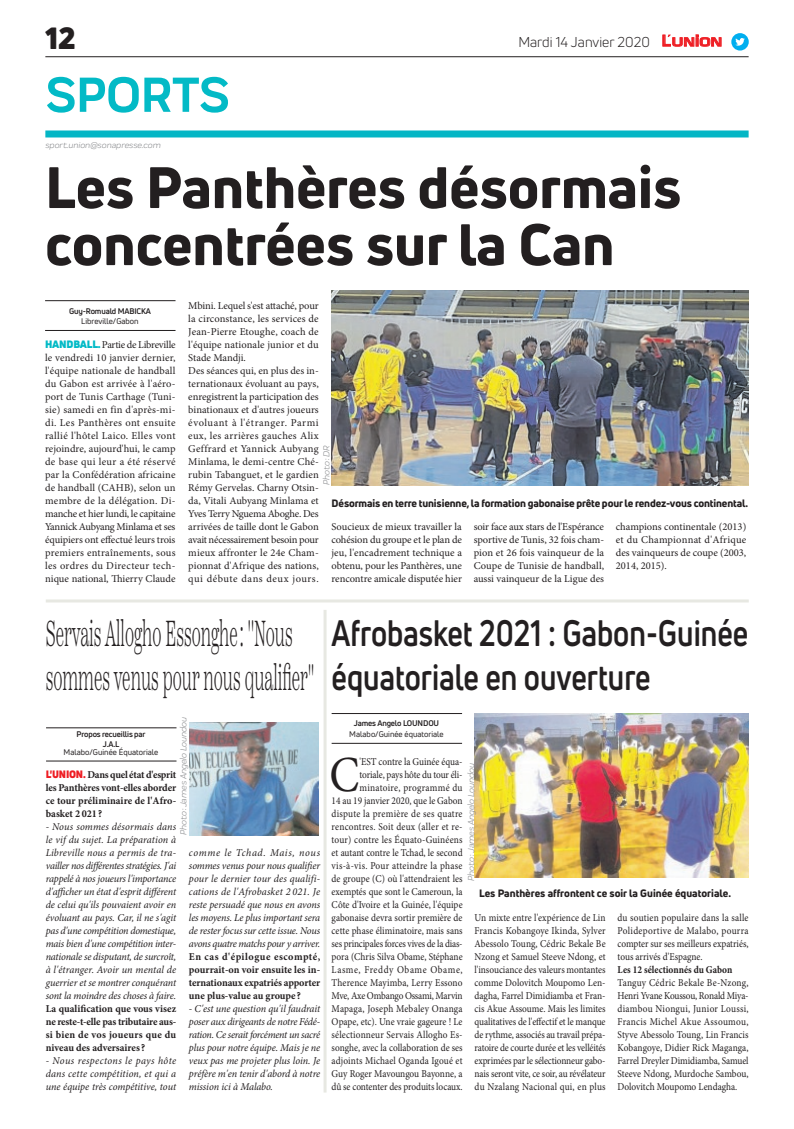
<style>
.page{position:relative;width:794px;height:1129px;background:#fff}
.page>*{position:absolute;margin:0;border:0;box-sizing:border-box;transform-origin:0 0}
.t1{font:800 57px/57px "Uni Neue";color:#231f20}
.t2{font:700 51px "Praktika";color:#03bac6}
.t3{font:50.5px "Minion Pro";color:#231f20;scale:.89 1}
.t4{font:300 36px/43.2px "Scotch Text";color:#231f20;scale:.45 1}
.t5{font:700 36px/43.2px "Uni Neue";color:#231f20;scale:.82 1}
.t6{font:900 30px "Uni Neue";color:#231f20}
.t7{font:14px "Uni Neue";color:#231f20}
.t8{font:10.5px/13px "Minion Pro";color:#231f20;text-align:justify;scale:.89 1}
.t9{font:10.5px/13px "Minion Pro";color:#231f20;text-align:justify}
.t10{font:italic 10.5px/13px "Minion Pro";letter-spacing:-.01em;color:#231f20;text-align:justify}
.t11{font:700 10.5px/13px "Minion Pro";color:#231f20;text-align:justify}
.t12{font:800 10.5px "Uni Neue";letter-spacing:-.01em;color:#231f20}
.t13{font:700 10.5px "Minion Pro";color:#231f20;scale:.89 1}
.t14{font:italic 9px "Praktika";color:#818386}
.t15{font:8px "Uni Neue";color:#231f20}
.t16{font:700 8px/9.6px "Uni Neue";letter-spacing:-.02em;color:#231f20;text-align:center}
.s1{font-family:"Eurostile";font-weight:600;font-size:14.9px;color:#ee1d23}
.s2{font-family:"Eurostile";font-weight:600;font-size:11.4px;color:#ee1d23}
.s3{font-family:"Uni Neue";font-weight:900;color:#03bac6}
.s4{font-family:"Uni Neue";font-weight:900;color:#ee1d23}
</style>
<div class="page">
<hr style="left:45px;top:56px;width:703px;height:1px;background:#231f20">
<div style="left:45px;top:130px;width:703px;height:7px;background:#04b6c5"></div>
<svg style="left:662px;top:34px;width:60px;height:13px"></svg>
<div style="left:731px;top:33px;width:17px;height:18px;background:#00aeef;border-radius:50%"></div>
<svg style="left:735px;top:38px;width:10px;height:8px"></svg>
<hr style="left:46px;top:760px;width:130px;height:1px;background:#231f20">
<hr style="left:46px;top:727px;width:130px;height:1px;background:#231f20">
<img style="left:189px;top:722px;width:130px;height:113px">
<hr style="left:45px;top:330px;width:130px;height:1px;background:#231f20">
<hr style="left:45px;top:300px;width:130px;height:1px;background:#231f20">
<hr style="left:332px;top:742px;width:130px;height:1px;background:#231f20">
<hr style="left:332px;top:713px;width:130px;height:1px;background:#231f20">
<img style="left:332px;top:290px;width:416px;height:195px">
<img style="left:474px;top:713px;width:274px;height:164px">
<hr style="left:46px;top:599px;width:703px;height:3px;background:#e7e8e2">
<hr style="left:323px;top:609px;width:3px;height:483px;background:#e7e8e2">
<h3 class="t6" style="left:45px;top:17px;width:32px">12</h3>
<h2 class="t2" style="left:46px;top:54px;width:185px">SPORTS</h2>
<p class="t14" style="left:45px;top:139px;width:117px">sport.union@sonapresse.com</p>
<h3 class="t7" style="left:518px;top:33px;width:205px">Mardi 14 Janvier 2020 <span class="s1">L</span><span class="s2">UNION</span></h3>
<h1 class="t1" style="left:45px;top:158px;width:637px">Les Panthères désormais concentrées sur la Can</h1>
<p class="t16" style="left:69px;top:306px;width:83px">Guy-Romuald MABICKA</p>
<p class="t15" style="left:81px;top:316px;width:59px">Libreville/Gabon</p>
<p class="t9" style="left:45px;top:338px;width:132px"><span class="s3">HANDBALL.</span> Partie de Libreville le vendredi 10 janvier dernier, l'équipe nationale de handball du Gabon est arrivée à l'aéro&shy;port de Tunis Carthage (Tuni&shy;sie) samedi en fin d'après-mi&shy;di. Les Panthères ont ensuite rallié l'hôtel Laico. Elles vont rejoindre, aujourd'hui, le camp de base qui leur a été réservé par la Confédération africaine de handball (CAHB), selon un membre de la délégation. Di&shy;manche et hier lundi, le capitaine Yannick Aubyang Minlama et ses équipiers ont effectué leurs trois premiers entraînements, sous les ordres du Directeur tech&shy;nique national, Thierry Claude</p>
<p class="t9" style="left:188px;top:299px;width:132px;text-align:left">Mbini. Lequel s'est attaché, pour la circonstance, les services de<br>Jean-Pierre Etoughe, coach de l'équipe nationale junior et du<br>Stade Mandji.<br>Des séances qui, en plus des in&shy;ternationaux évoluant au pays, enregistrent la participation des binationaux et d'autres joueurs évoluant à l'étranger. Parmi eux, les arrières gauches Alix<br>Geffrard et Yannick Aubyang<br>Minlama, le demi-centre Ché&shy;rubin Tabanguet, et le gardien<br>Rémy Gervelas. Charny Otsin&shy;da, Vitali Aubyang Minlama et<br>Yves Terry Nguema Aboghe. Des arrivées de taille dont le Gabon avait nécessairement besoin pour mieux affronter le 24e Cham&shy;pionnat d'Afrique des nations, qui débute dans deux jours.</p>
<p class="t14" style="left:320px;top:485px;width:41px;rotate:-90deg">Photo : DR</p>
<p class="t12" style="left:332px;top:496px;width:418px">Désormais en terre tunisienne, la formation gabonaise prête pour le rendez-vous continental.</p>
<p class="t9" style="left:331px;top:520px;width:132px">Soucieux de mieux travailler la cohésion du groupe et le plan de jeu, l'encadrement technique a obtenu, pour les Panthères, une rencontre amicale disputée hier</p>
<p class="t9" style="left:474px;top:520px;width:132px">soir face aux stars de l'Espérance sportive de Tunis, 32 fois cham&shy;pion et 26 fois vainqueur de la Coupe de Tunisie de handball, aussi vainqueur de la Ligue des</p>
<p class="t9" style="left:616px;top:520px;width:132px">champions continentale (2013) et du Championnat d'Afrique des vainqueurs de coupe (2003, 2014, 2015).</p>
<h3 class="t4" style="left:46px;top:612px;width:598px">Servais Allogho Essonghe: ''Nous sommes venus pour nous qualifier''</h3>
<p class="t16" style="left:77px;top:729px;width:71px">Propos recueillis par<br>J.A.L</p>
<p class="t15" style="left:64px;top:746px;width:96px">Malabo/Guinée Équatoriale</p>
<p class="t14" style="left:177px;top:835px;width:120px;rotate:-90deg">Photo : James Angelo Loundou</p>
<p class="t11" style="left:46px;top:767px;width:132px"><span class="s4">L'UNION.</span> Dans quel état d'esprit les Panthères vont-elles aborder ce tour préliminaire de l'Afro&shy;basket 2021 ?</p>
<p class="t10" style="left:46px;top:819px;width:132px">- Nous sommes désormais dans le vif du sujet. La préparation à Libreville nous a permis de tra&shy;vailler nos différentes stratégies. J'ai rappelé à nos joueurs l'importance d'afficher un état d'esprit différent de celui qu'ils pouvaient avoir en évoluant au pays. Car, il ne s'agit pas d'une compétition domestique, mais bien d'une compétition inter&shy;nationale se disputant, de surcroît, à l'étranger. Avoir un mental de guerrier et se montrer conquérant sont la moindre des choses à faire.</p>
<p class="t11" style="left:46px;top:1001px;width:132px">La qualification que vous visez ne reste-t-elle pas tributaire aus&shy;si bien de vos joueurs que du niveau des adversaires?</p>
<p class="t10" style="left:46px;top:1053px;width:132px">- Nous respectons le pays hôte dans cette compétition, et qui a une équipe très compétitive, tout</p>
<p class="t10" style="left:189px;top:845px;width:133px">comme le Tchad. Mais, nous sommes venus pour nous qualifier pour le dernier tour des qualifi&shy;cations de l'Afrobasket 2 021. Je reste persuadé que nous en avons les moyens. Le plus important sera de rester focus sur cette issue. Nous avons quatre matchs pour y arriver.</p>
<p class="t11" style="left:189px;top:949px;width:133px">En cas d'épilogue escompté, pourrait-on voir ensuite les in&shy;ternationaux expatriés apporter une plus-value au groupe ?</p>
<p class="t10" style="left:189px;top:1001px;width:133px">- C'est une question qu'il faudrait poser aux dirigeants de notre Fédé&shy;ration. Ce serait forcément un sacré plus pour notre équipe. Mais je ne veux pas me projeter plus loin. Je préfère m'en tenir d'abord à notre mission ici à Malabo.</p>
<h3 class="t5" style="left:332px;top:611px;width:510px">Afrobasket 2021 : Gabon-Guinée équatoriale en ouverture</h3>
<p class="t16" style="left:354px;top:718px;width:87px">James Angelo LOUNDOU</p>
<p class="t15" style="left:349px;top:729px;width:96px">Malabo/Guinée équatoriale</p>
<h3 class="t3" style="left:330px;top:740px;width:35px">C</h3>
<p class="t8" style="left:332px;top:754px;width:149px;text-align:right">'EST contre la Guinée équa-<br>toriale, pays hôte du tour éli&shy;minatoire, programmé du<br>14 au 19 janvier 2020, que le Gabon dispute la première de ses quatre rencontres. Soit deux (aller et re&shy;tour) contre les Équato-Guinéens et autant contre le Tchad, le second vis-à-vis. Pour atteindre la phase de groupe (C) où l'attendraient les exemptés que sont le Cameroun, la Côte d'Ivoire et la Guinée, l'équipe gabonaise devra sortir première de cette phase éliminatoire, mais sans ses principales forces vives de la dias&shy;pora (Chris Silva Obame, Stéphane Lasme, Freddy Obame Obame, Therence Mayimba, Lerry Essono Mve, Axe Ombango Ossami, Marvin Mapaga, Joseph Mebaley Onanga Opape, etc). Une vraie gageure ! Le sélectionneur Servais Allogho Es&shy;songhe, avec la collaboration de ses adjoints Michael Oganda Igoué et Guy Roger Mavoungou Bayonne, a dû se contenter des produits locaux.</p>
<p class="t14" style="left:465px;top:880px;width:120px;rotate:-90deg">Photo : James Angelo Loundou</p>
<p class="t12" style="left:479px;top:886px;width:254px">Les Panthères affrontent ce soir la Guinée équatoriale.</p>
<p class="t8" style="left:474px;top:910px;width:149px">Un mixte entre l'expérience de Lin Francis Kobangoye Ikinda, Sylver Abessolo Toung, Cédric Bekale Be Nzong et Samuel Steeve Ndong, et l'insouciance des valeurs montantes comme Dolovitch Moupomo Len&shy;dagha, Farrel Dimidiamba et Fran&shy;cis Akue Assoume. Mais les limites qualitatives de l'effectif et le manque de rythme, associés au travail prépa&shy;ratoire de courte durée et les velléités exprimées par le sélectionneur gabo&shy;nais seront vite, ce soir, au révélateur du Nzalang Nacional qui, en plus</p>
<p class="t8" style="left:617px;top:910px;width:149px">du soutien populaire dans la salle Polideportive de Malabo, pourra compter sur ses meilleurs expatriés, tous arrivés d'Espagne.</p>
<p class="t13" style="left:617px;top:961px;width:130px">Les 12 sélectionnés du Gabon</p>
<p class="t8" style="left:617px;top:975px;width:149px">Tanguy Cédric Bekale Be-Nzong, Henri Yvane Koussou, Ronald Miya&shy;diambou Niongui, Junior Loussi, Francis Michel Akue Assoumou, Styve Abessolo Toung, Lin Francis Kobangoye, Didier Rick Maganga, Farrel Dreyler Dimidiamba, Samuel Steeve Ndong, Murdoche Sambou, Dolovitch Moupomo Lendagha.</p>
</div>
